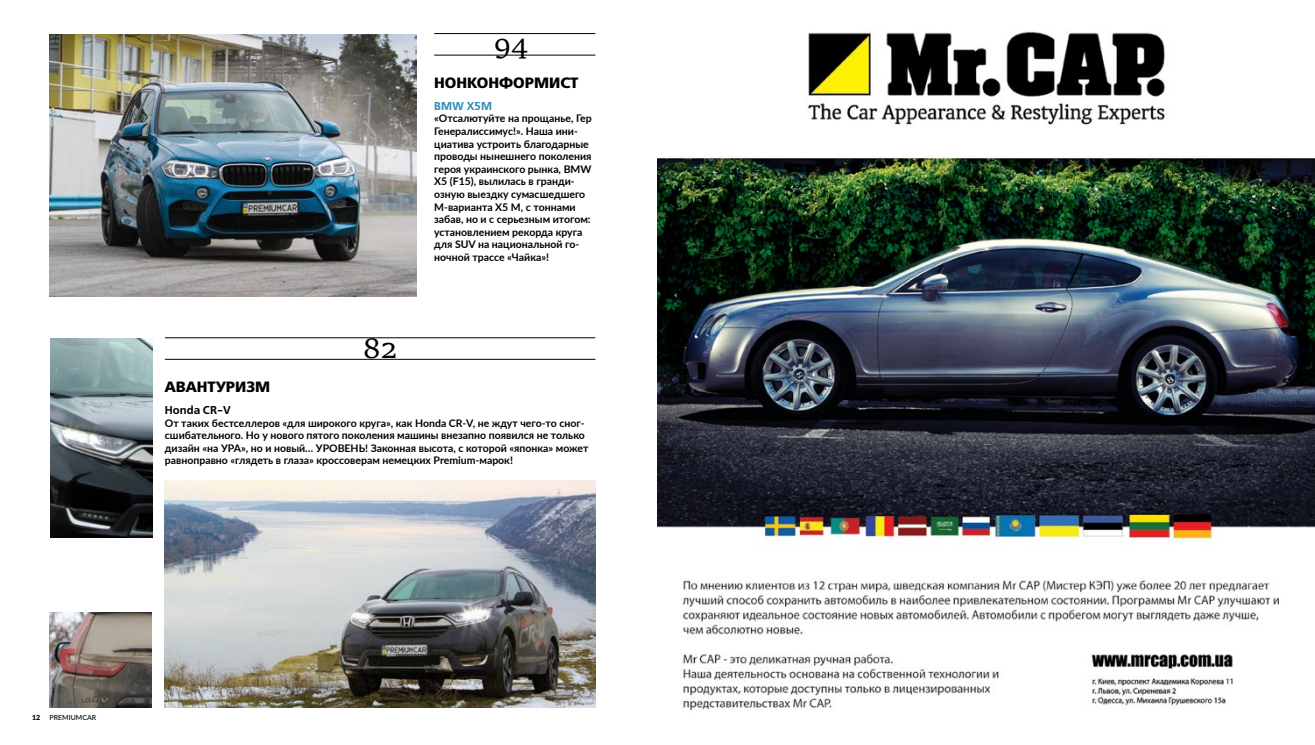
<style>
.page{position:relative;width:1315px;height:745px;background:#fff}
.page>*{position:absolute;margin:0;border:0;box-sizing:border-box;transform-origin:0 0}
.t1{font:28.88px "Sitka Text";color:#000}
.t2{font:14.88px "Free Set Bold C";color:#000}
.t3{font:11.38px "Free Set Demi C";color:#000}
.t4{font:11.38px "Free Set Demi C";color:#2d8ab5}
.t5{font:700 10.5px/12.6px "Lato";color:#000}
.t6{font:500 7px "Lato";color:#000}
.t7{font:900 7px "Lato";color:#000}
</style>
<div class="page">
<img style="left:50px;top:34px;width:366px;height:262px">
<img style="left:165px;top:480px;width:430px;height:227px">
<hr style="left:434px;top:33px;width:161px;height:1px;background:#000">
<hr style="left:434px;top:55px;width:161px;height:1px;background:#000">
<hr style="left:165px;top:337px;width:430px;height:1px;background:#000">
<hr style="left:165px;top:359px;width:430px;height:1px;background:#000">
<img style="left:50px;top:612px;width:101px;height:95px">
<img style="left:51px;top:338px;width:102px;height:199px">
<img style="left:657px;top:31px;width:658px;height:680px">
<h1 class="t1" style="left:363px;top:326px;width:36px">82</h1>
<h1 class="t1" style="left:494px;top:23px;width:36px">94</h1>
<h2 class="t2" style="left:434px;top:74px;width:146px">НОНКОНФОРМИСТ</h2>
<p class="t4" style="left:434px;top:99px;width:60px">BMW X5M</p>
<p class="t5" style="left:434px;top:112px;width:159px">«Отсалютуйте на прощанье, Гер<br>Генералиссимус!». Наша ини&shy;циатива устроить благодарные проводы нынешнего поколения героя украинского рынка, BMW<br>X5 (F15), вылилась в гранди&shy;озную выездку сумасшедшего<br>M-варианта X5 M, с тоннами забав, но и с серьезным итогом: установлением рекорда круга для SUV на национальной го&shy;ночной трассе «Чайка»!</p>
<h2 class="t2" style="left:165px;top:378px;width:107px">АВАНТУРИЗМ</h2>
<p class="t3" style="left:165px;top:403px;width:67px">Honda CR-V</p>
<p class="t5" style="left:165px;top:415px;width:425px">От таких бестселлеров «для широкого круга», как Honda CR-V, не ждут чего-то сног&shy;сшибательного. Но у нового пятого поколения машины внезапно появился не только дизайн «на УРА», но и новый… УРОВЕНЬ! Законная высота, с которой «японка» может равноправно «глядеть в глаза» кроссоверам немецких Premium-марок!</p>
<p class="t7" style="left:32px;top:711px;width:10px">12</p>
<p class="t6" style="left:50px;top:712px;width:48px">PREMIUMCAR</p>
</div>
